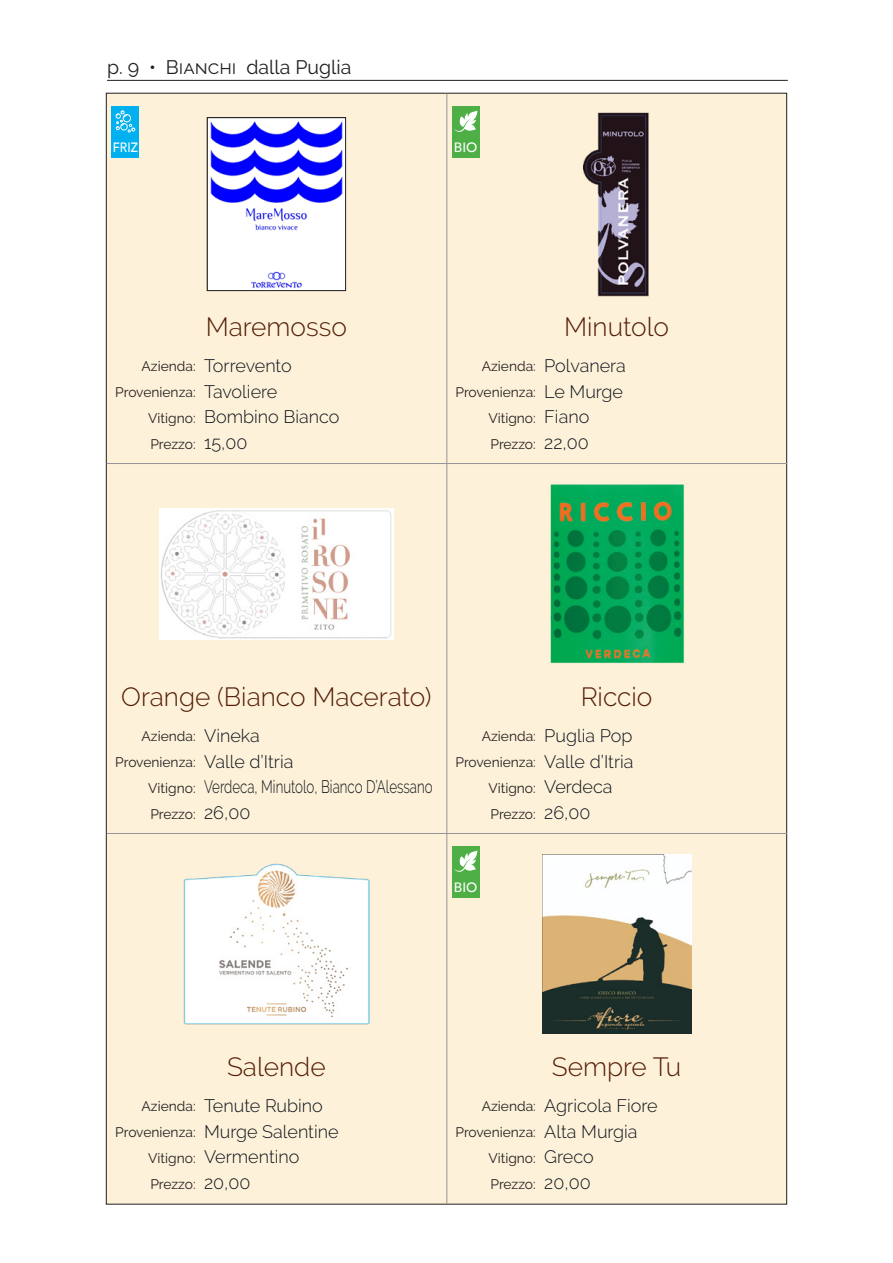
<style>
.page{position:relative;width:893px;height:1263px;background:#fff}
.page>*{position:absolute;margin:0;border:0;box-sizing:border-box;transform-origin:0 0}
.NOME_VINO{font:300 26.25px "Raleway";color:#541e07}
.t1{font:19.5px "Raleway";color:#231f20}
.DATI_VINO_-_nuovi{font:300 18px "Raleway";color:#0c131a}
.DATI_VINO_-_nuovi-2{font:300 18px "Raleway";color:#0c131a;scale:.74 1}
.t2{font:13.8px/25.8px "Raleway";color:#231f20;text-align:right}
.t3{font:500 13.5px "Avenir";color:#fff}
.t4{font:500 13.5px "Avenir";color:#fff;scale:.9 1}
</style>
<div class="page">
<div style="left:106px;top:93px;width:681px;height:1111px;background:#fef1d9"></div>
<hr style="left:446px;top:94px;width:1px;height:1109px;background:#939598">
<hr style="left:107px;top:463px;width:680px;height:1px;background:#939598">
<hr style="left:107px;top:833px;width:680px;height:1px;background:#939598">
<img style="left:209px;top:119px;width:135px;height:170px">
<div style="left:207px;top:117px;width:139px;height:174px;border:1px solid #231f20"></div>
<img style="left:583px;top:112px;width:66px;height:185px">
<img style="left:159px;top:508px;width:234px;height:132px">
<img style="left:550px;top:484px;width:134px;height:180px">
<img style="left:183px;top:863px;width:187px;height:162px">
<img style="left:542px;top:855px;width:149px;height:178px">
<div style="left:112px;top:106px;width:27px;height:51px;background:#00b0ef"></div>
<svg style="left:116px;top:111px;width:19px;height:21px"></svg>
<div style="left:452px;top:106px;width:27px;height:51px;background:#4faf47"></div>
<svg style="left:454px;top:111px;width:23px;height:21px"></svg>
<div style="left:452px;top:846px;width:27px;height:51px;background:#4faf47"></div>
<svg style="left:454px;top:850px;width:23px;height:22px"></svg>
<hr style="left:107px;top:80px;width:681px;height:1px;background:#231f20">
<h2 class="t1" style="left:107px;top:55px;width:246px">p. 9 • Bianchi dalla Puglia</h2>
<p class="t4" style="left:113px;top:135px;width:29px">FRIZ</p>
<p class="t3" style="left:454px;top:135px;width:25px">BIO</p>
<p class="t2" style="left:115px;top:353px;width:82px">Azienda:<br>Provenienza:<br>Vitigno:<br>Prezzo:</p>
<p class="NOME_VINO" style="left:206px;top:312px;width:142px">Maremosso</p>
<p class="DATI_VINO_-_nuovi" style="left:204px;top:355px;width:89px">Torrevento</p>
<p class="DATI_VINO_-_nuovi" style="left:204px;top:381px;width:75px">Tavoliere</p>
<p class="DATI_VINO_-_nuovi" style="left:204px;top:406px;width:137px">Bombino Bianco</p>
<p class="DATI_VINO_-_nuovi" style="left:204px;top:432px;width:45px">15,00</p>
<p class="t2" style="left:455px;top:353px;width:82px">Azienda:<br>Provenienza:<br>Vitigno:<br>Prezzo:</p>
<p class="NOME_VINO" style="left:564px;top:312px;width:106px">Minutolo</p>
<p class="DATI_VINO_-_nuovi" style="left:544px;top:355px;width:83px">Polvanera</p>
<p class="DATI_VINO_-_nuovi" style="left:544px;top:381px;width:80px">Le Murge</p>
<p class="DATI_VINO_-_nuovi" style="left:544px;top:406px;width:47px">Fiano</p>
<p class="DATI_VINO_-_nuovi" style="left:544px;top:432px;width:46px">22,00</p>
<p class="NOME_VINO" style="left:121px;top:681px;width:312px">Orange (Bianco Macerato)</p>
<p class="DATI_VINO_-_nuovi" style="left:204px;top:725px;width:57px">Vineka</p>
<p class="DATI_VINO_-_nuovi" style="left:204px;top:751px;width:91px">Valle d’Itria</p>
<p class="DATI_VINO_-_nuovi-2" style="left:204px;top:776px;width:310px">Verdeca, Minutolo, Bianco D’Alessano</p>
<p class="DATI_VINO_-_nuovi" style="left:204px;top:802px;width:48px">26,00</p>
<p class="t2" style="left:115px;top:723px;width:82px">Azienda:<br>Provenienza:<br>Vitigno:<br>Prezzo:</p>
<p class="t2" style="left:455px;top:723px;width:82px">Azienda:<br>Provenienza:<br>Vitigno:<br>Prezzo:</p>
<p class="NOME_VINO" style="left:581px;top:681px;width:73px">Riccio</p>
<p class="DATI_VINO_-_nuovi" style="left:544px;top:725px;width:90px">Puglia Pop</p>
<p class="DATI_VINO_-_nuovi" style="left:544px;top:751px;width:91px">Valle d’Itria</p>
<p class="DATI_VINO_-_nuovi" style="left:544px;top:776px;width:70px">Verdeca</p>
<p class="DATI_VINO_-_nuovi" style="left:544px;top:802px;width:48px">26,00</p>
<p class="t3" style="left:454px;top:875px;width:25px">BIO</p>
<p class="t2" style="left:115px;top:1093px;width:82px">Azienda:<br>Provenienza:<br>Vitigno:<br>Prezzo:</p>
<p class="NOME_VINO" style="left:227px;top:1051px;width:100px">Salende</p>
<p class="DATI_VINO_-_nuovi" style="left:204px;top:1095px;width:120px">Tenute Rubino</p>
<p class="DATI_VINO_-_nuovi" style="left:204px;top:1121px;width:136px">Murge Salentine</p>
<p class="DATI_VINO_-_nuovi" style="left:204px;top:1146px;width:97px">Vermentino</p>
<p class="DATI_VINO_-_nuovi" style="left:204px;top:1172px;width:48px">20,00</p>
<p class="t2" style="left:455px;top:1093px;width:82px">Azienda:<br>Provenienza:<br>Vitigno:<br>Prezzo:</p>
<p class="NOME_VINO" style="left:552px;top:1051px;width:131px">Sempre Tu</p>
<p class="DATI_VINO_-_nuovi" style="left:544px;top:1095px;width:115px">Agricola Fiore</p>
<p class="DATI_VINO_-_nuovi" style="left:544px;top:1121px;width:95px">Alta Murgia</p>
<p class="DATI_VINO_-_nuovi" style="left:544px;top:1146px;width:51px">Greco</p>
<p class="DATI_VINO_-_nuovi" style="left:544px;top:1172px;width:48px">20,00</p>
</div>
